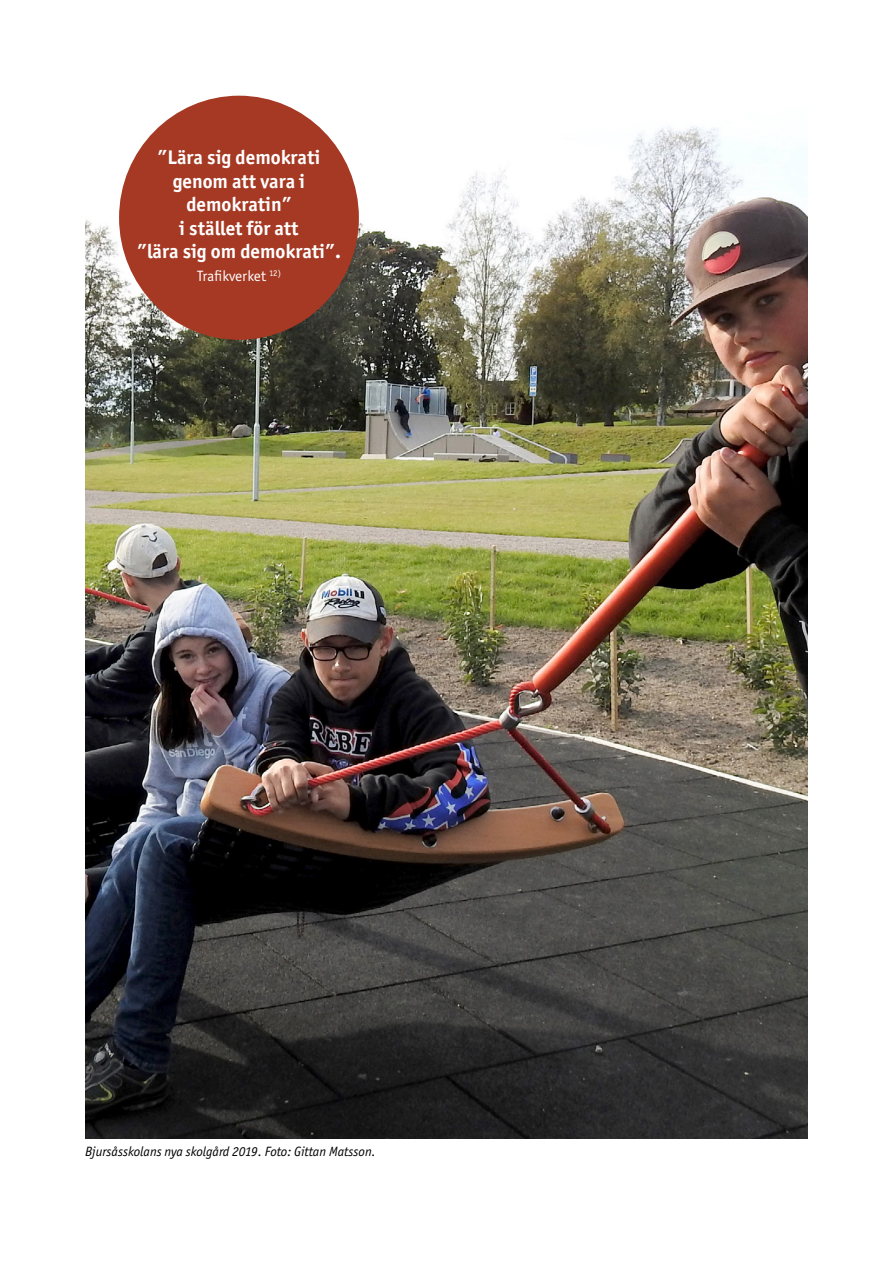
<style>
.page{position:relative;width:893px;height:1263px;background:#fff}
.page>*{position:absolute;margin:0;border:0;box-sizing:border-box;transform-origin:0 0}
.t1{font:700 19.8px/23.4px "Officina Sans ITC Std";color:#fff;text-align:center}
.t2{font:15px "Officina Sans ITC Std";color:#fff}
.t3{font:italic 13.5px "Officina Sans ITC Std";color:#000}
</style>
<div class="page">
<img style="left:85px;top:95px;width:723px;height:1043px">
<div style="left:119px;top:96px;width:240px;height:244px;background:#a53923;border-radius:50%"></div>
<p class="t1" style="left:137px;top:146px;width:205px">”Lära sig demokrati genom att vara i demokratin”<br>i stället för att<br>”lära sig om demokrati”.</p>
<p class="t2" style="left:197px;top:268px;width:85px">Trafikverket <sup>12)</sup></p>
<p class="t3" style="left:85px;top:1144px;width:292px">Bjursåsskolans nya skolgård 2019. Foto: Gittan Matsson.</p>
</div>
